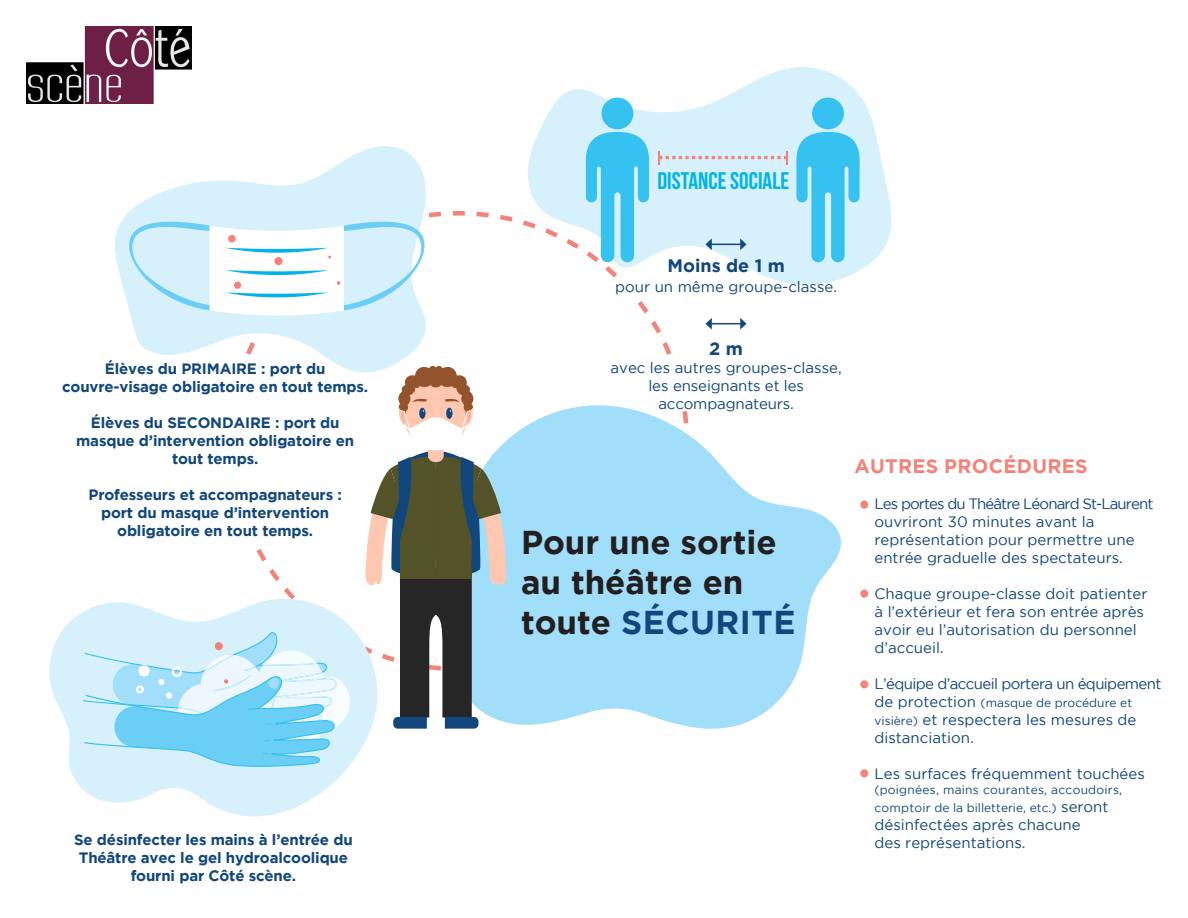
<style>
.page{position:relative;width:1188px;height:918px;background:#fff}
.page>*{position:absolute;margin:0;border:0;box-sizing:border-box;transform-origin:0 0}
.t1{font:700 33px "Gotham";color:#231f20}
.t2{font:700 33px "Gotham";letter-spacing:.015em;color:#12477d}
.t3{font:700 24px "Bebas Neue";color:#00b3eb}
.t4{font:700 19.5px "Gotham";letter-spacing:.015em;color:#f58278}
.t5{font:700 18px "Gotham";color:#12477d}
.t6{font:15px/18px "Gotham";color:#12477d}
.t7{font:700 15px/18px "Gotham";letter-spacing:-.01em;color:#12477d;text-align:center}
.t8{font:15px "Gotham";letter-spacing:-.04em;color:#12477d}
.t9{font:15px "Gotham";letter-spacing:-.06em;color:#12477d}
.t10{font:12px "Gotham";color:#12477d}
.t11{font:12px "Gotham";letter-spacing:.02em;color:#12477d}
.s1{color:#231f20}
.s2{font-size:15px}
.s3{font-size:12px}
</style>
<div class="page">
<svg style="left:49px;top:599px;width:322px;height:217px;fill:#d6f0fc"></svg>
<svg style="left:83px;top:631px;width:268px;height:137px;background:#b2e4f9"></svg>
<svg style="left:115px;top:146px;width:311px;height:226px;fill:#d6f0fc"></svg>
<svg style="left:127px;top:216px;width:299px;height:101px"></svg>
<div style="left:234px;top:282px;width:7px;height:7px;background:#f58278;border-radius:50%"></div>
<div style="left:274px;top:257px;width:9px;height:8px;background:#f58278;border-radius:50%"></div>
<div style="left:228px;top:235px;width:8px;height:8px;background:#f58278;border-radius:50%"></div>
<svg style="left:507px;top:405px;width:334px;height:324px;fill:#a1defa"></svg>
<svg style="left:365px;top:366px;width:142px;height:363px"></svg>
<svg style="left:526px;top:67px;width:366px;height:218px"></svg>
<svg style="left:582px;top:98px;width:71px;height:164px;background:#84d8f5"></svg>
<svg style="left:659px;top:98px;width:204px;height:164px;background:#b9e6f8"></svg>
<hr style="left:711px;top:323px;width:30px;height:1px;background:#12477d">
<svg style="left:706px;top:318px;width:6px;height:12px"></svg>
<svg style="left:740px;top:318px;width:7px;height:12px"></svg>
<div style="left:619px;top:275px;width:17px;height:21px;background:#fff"></div>
<div style="left:219px;top:359px;width:41px;height:118px;background:#fff"></div>
<div style="left:860px;top:501px;width:8px;height:8px;background:#f58278;border-radius:50%"></div>
<div style="left:860px;top:590px;width:8px;height:8px;background:#f58278;border-radius:50%"></div>
<div style="left:860px;top:680px;width:8px;height:8px;background:#f58278;border-radius:50%"></div>
<div style="left:860px;top:769px;width:8px;height:8px;background:#f58278;border-radius:50%"></div>
<img style="left:27px;top:27px;width:164px;height:77px">
<p class="t7" style="left:105px;top:359px;width:222px">Élèves du PRIMAIRE : port du</p>
<p class="t7" style="left:62px;top:377px;width:308px">couvre-visage obligatoire en tout temps.</p>
<p class="t7" style="left:76px;top:413px;width:280px">Élèves du SECONDAIRE : port du masque d’intervention obligatoire en tout temps.</p>
<p class="t7" style="left:88px;top:485px;width:255px">Professeurs et accompagnateurs :</p>
<p class="t7" style="left:101px;top:503px;width:230px">port du masque d’intervention</p>
<p class="t7" style="left:117px;top:521px;width:197px">obligatoire en tout temps.</p>
<p class="t7" style="left:74px;top:830px;width:280px">Se désinfecter les mains à l’entrée du<br>Théâtre avec le gel hydroalcoolique fourni par Côté scène.</p>
<h2 class="t3" style="left:657px;top:167px;width:133px">DISTANCE SOCIALE</h2>
<p class="t5" style="left:667px;top:256px;width:119px">Moins de 1 m</p>
<p class="t6" style="left:615px;top:278px;width:223px">pour un même groupe-classe.</p>
<p class="t5" style="left:709px;top:338px;width:35px">2 m</p>
<p class="t6" style="left:611px;top:359px;width:233px;text-align:center">avec les autres groupes-classe, les enseignants et les</p>
<p class="t6" style="left:658px;top:395px;width:137px">accompagnateurs.</p>
<p class="t1" style="left:521px;top:524px;width:257px">Pour une sortie</p>
<p class="t1" style="left:521px;top:563px;width:224px">au théâtre en</p>
<p class="t2" style="left:521px;top:603px;width:276px"><span class="s1">toute</span> SÉCURITÉ</p>
<p class="t4" style="left:854px;top:455px;width:235px">AUTRES PROCÉDURES</p>
<p class="t9" style="left:875px;top:496px;width:280px">Les portes du Théâtre Léonard St-Laurent</p>
<p class="t6" style="left:875px;top:513px;width:262px">ouvriront 30 minutes avant la représentation pour permettre une entrée graduelle des spectateurs.</p>
<p class="t6" style="left:875px;top:585px;width:274px">Chaque groupe-classe doit patienter à l’extérieur et fera son entrée après avoir eu l’autorisation du personnel d’accueil.</p>
<p class="t8" style="left:875px;top:676px;width:289px">L’équipe d’accueil portera un équipement</p>
<p class="t10" style="left:875px;top:697px;width:259px"><span class="s2">de protection</span> (masque de procédure et</p>
<p class="t6" style="left:875px;top:711px;width:263px"><span class="s3">visière)</span> et respectera les mesures de distanciation.</p>
<p class="t6" style="left:875px;top:765px;width:272px">Les surfaces fréquemment touchées</p>
<p class="t11" style="left:875px;top:783px;width:249px">(poignées, mains courantes, accoudoirs,</p>
<p class="t10" style="left:875px;top:801px;width:236px">comptoir de la billetterie, etc.) <span class="s2">seront</span></p>
<p class="t6" style="left:875px;top:815px;width:208px">désinfectées après chacune</p>
<p class="t6" style="left:875px;top:833px;width:153px">des représentations.</p>
</div>
